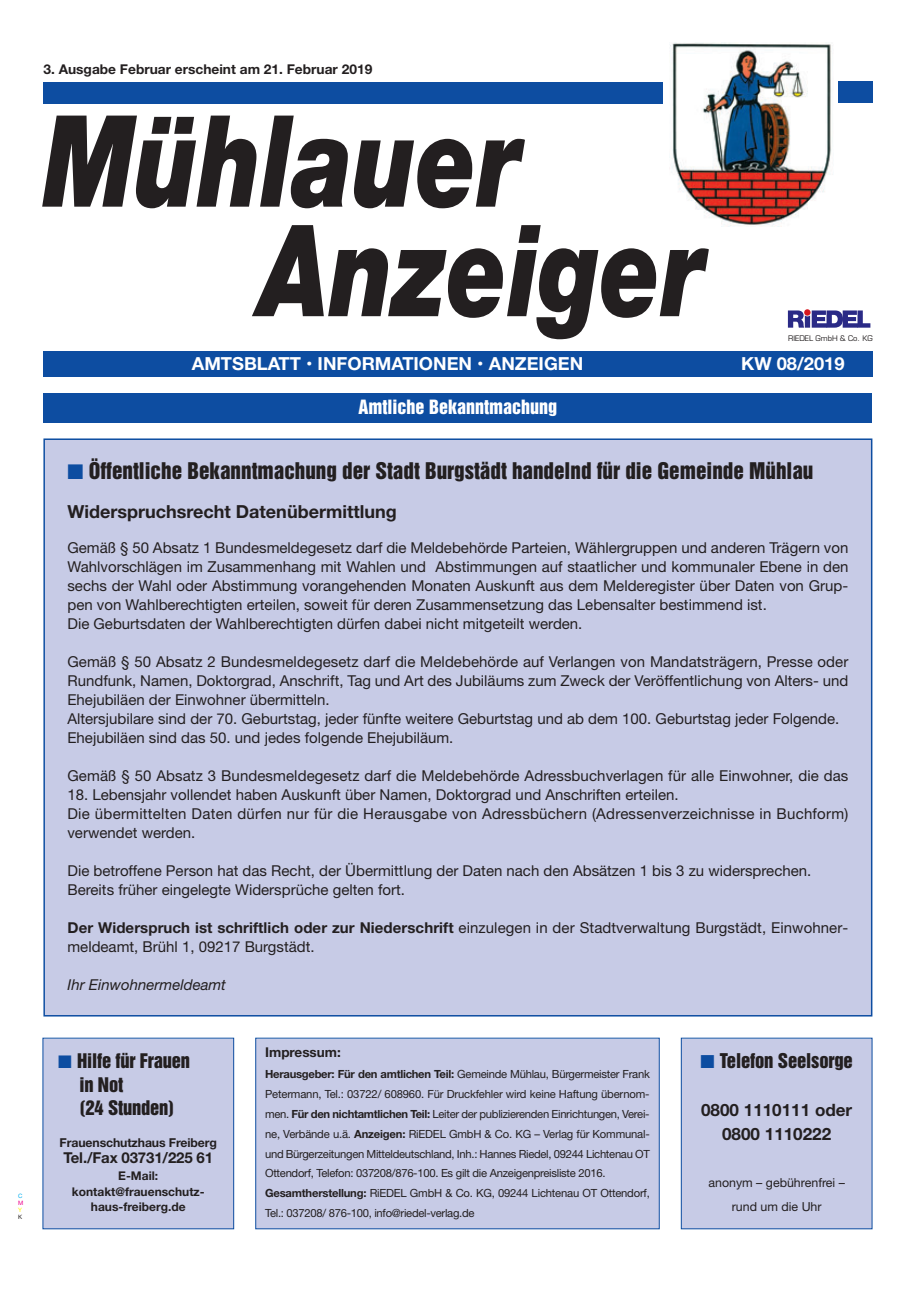
<style>
.page{position:relative;width:915px;height:1293px;background:#fff}
.page>*{position:absolute;margin:0;border:0;box-sizing:border-box;transform-origin:0 0}
.t1{font:italic 900 127.5px/109.5px "Helvetica Neue";color:#231f20;scale:.76 1}
.t2{font:21px "Helvetica Inserat";color:#231f20}
.t3{font:18.6px "Helvetica Inserat";letter-spacing:-.01em;color:#231f20}
.t4{font:18.45px/23.5px "Helvetica Inserat";letter-spacing:-.01em;color:#231f20}
.t5{font:700 18px "Helvetica Neue";color:#fff}
.t6{font:700 18px "Helvetica Neue";color:#231f20}
.t7{font:18px "Helvetica Inserat";color:#fff}
.t8{font:700 17.1px/23.7px "Helvetica Neue";color:#231f20;text-align:center}
.t9{font:15px/18.9px "Helvetica Neue";color:#231f20}
.t10{font:italic 15px "Helvetica Neue";color:#231f20}
.t11{font:700 15px "Helvetica Neue";letter-spacing:-.01em;color:#231f20}
.t12{font:700 13.5px "Helvetica Neue";color:#231f20}
.t13{font:12.45px/23.7px "Helvetica Neue";color:#231f20;text-align:center}
.t14{font:700 12.3px "Helvetica Neue";letter-spacing:-.01em;color:#231f20}
.t15{font:700 12px/15.5px "Helvetica Neue";color:#231f20;text-align:center}
.t16{font:11.25px/19.8px "Helvetica Neue";letter-spacing:-.025em;color:#231f20}
.t17{font:7.5px "Eurostile";color:#231f20}
.t18{font:6px "Helvetica Neue";color:#00aeef}
.t19{font:6px "Helvetica Neue";color:#ed028c}
.t20{font:6px "Helvetica Neue";color:#fff101}
.t21{font:6px "Helvetica Neue";color:#231f20}
.s1{color:#0d4da1}
.s2{font-weight:700}
</style>
<div class="page">
<div style="left:43px;top:82px;width:619px;height:21px;background:#0d4da1"></div>
<div style="left:838px;top:82px;width:34px;height:21px;background:#0d4da1"></div>
<div style="left:43px;top:351px;width:829px;height:26px;background:#0d4da1"></div>
<img style="left:670px;top:42px;width:161px;height:184px">
<div style="left:43px;top:393px;width:829px;height:30px;background:#0d4da1"></div>
<svg style="left:787px;top:310px;width:83px;height:18px"></svg>
<div style="left:43px;top:1038px;width:190px;height:190px;background:#c7cbe6"></div>
<div style="left:43px;top:1037px;width:191px;height:192px;border:1px solid #0d4da1"></div>
<div style="left:681px;top:1038px;width:190px;height:190px;background:#c7cbe6"></div>
<div style="left:680px;top:1037px;width:192px;height:192px;border:1px solid #0d4da1"></div>
<div style="left:256px;top:1038px;width:402px;height:190px;background:#c7cbe6"></div>
<div style="left:255px;top:1037px;width:404px;height:192px;border:1px solid #0d4da1"></div>
<div style="left:45px;top:440px;width:825px;height:575px;background:#c7cbe6"></div>
<p class="t12" style="left:43px;top:65px;width:330px">3. Ausgabe Februar erscheint am 21. Februar 2019</p>
<h1 class="t1" style="left:259px;top:117px;width:587px;text-indent:-216px">Mühlauer<br>Anzeiger</h1>
<p class="t5" style="left:192px;top:357px;width:393px">AMTSBLATT • INFORMATIONEN • ANZEIGEN</p>
<p class="t5" style="left:741px;top:357px;width:105px">KW 08/2019</p>
<p class="t17" style="left:787px;top:335px;width:86px">RIEDEL GmbH &amp; Co. KG</p>
<p class="t7" style="left:358px;top:399px;width:200px">Amtliche Bekanntmachung</p>
<h2 class="t2" style="left:67px;top:462px;width:747px"><span class="s1">■</span> Öffentliche Bekanntmachung der Stadt Burgstädt handelnd für die Gemeinde Mühlau</h2>
<p class="t6" style="left:67px;top:505px;width:330px">Widerspruchsrecht Datenübermittlung</p>
<p class="t9" style="left:67px;top:540px;width:782px">Gemäß § 50 Absatz 1 Bundesmeldegesetz darf die Meldebehörde Parteien, Wählergruppen und anderen Trägern von Wahlvorschlägen im Zusammenhang mit Wahlen und Abstimmungen auf staatlicher und kommunaler Ebene in den sechs der Wahl oder Abstimmung vorangehenden Monaten Auskunft aus dem Melderegister über Daten von Grup&shy;pen von Wahlberechtigten erteilen, soweit für deren Zusammensetzung das Lebensalter bestimmend ist.<br>Die Geburtsdaten der Wahlberechtigten dürfen dabei nicht mitgeteilt werden.</p>
<p class="t9" style="left:67px;top:654px;width:782px">Gemäß § 50 Absatz 2 Bundesmeldegesetz darf die Meldebehörde auf Verlangen von Mandatsträgern, Presse oder Rundfunk, Namen, Doktorgrad, Anschrift, Tag und Art des Jubiläums zum Zweck der Veröffentlichung von Alters- und Ehejubiläen der Einwohner übermitteln.<br>Altersjubilare sind der 70. Geburtstag, jeder fünfte weitere Geburtstag und ab dem 100. Geburtstag jeder Folgende.<br>Ehejubiläen sind das 50. und jedes folgende Ehejubiläum.</p>
<p class="t9" style="left:67px;top:767px;width:782px">Gemäß § 50 Absatz 3 Bundesmeldegesetz darf die Meldebehörde Adressbuchverlagen für alle Einwohner, die das</p>
<p class="t9" style="left:67px;top:786px;width:782px">18. Lebensjahr vollendet haben Auskunft über Namen, Doktorgrad und Anschriften erteilen.<br>Die übermittelten Daten dürfen nur für die Herausgabe von Adressbüchern (Adressenverzeichnisse in Buchform) verwendet werden.</p>
<p class="t9" style="left:67px;top:862px;width:745px">Die betroffene Person hat das Recht, der Übermittlung der Daten nach den Absätzen 1 bis 3 zu widersprechen.<br>Bereits früher eingelegte Widersprüche gelten fort.</p>
<p class="t9" style="left:67px;top:919px;width:782px"><span class="s2">Der Widerspruch ist schriftlich oder zur Niederschrift</span> einzulegen in der Stadtverwaltung Burgstädt, Einwohner&shy;meldeamt, Brühl 1, 09217 Burgstädt.</p>
<p class="t10" style="left:67px;top:979px;width:160px">Ihr Einwohnermeldeamt</p>
<p class="t18" style="left:18px;top:1193px;width:6px">C</p>
<p class="t19" style="left:18px;top:1200px;width:7px">M</p>
<p class="t20" style="left:18px;top:1207px;width:5px">Y</p>
<p class="t21" style="left:18px;top:1214px;width:6px">K</p>
<p class="t4" style="left:80px;top:1050px;width:112px;text-indent:-21px"><span class="s1">■</span> Hilfe für Frauen in Not<br>(24 Stunden)</p>
<p class="t14" style="left:60px;top:1138px;width:159px">Frauenschutzhaus Freiberg</p>
<p class="t11" style="left:63px;top:1152px;width:151px">Tel./Fax 03731/225 61</p>
<p class="t15" style="left:72px;top:1169px;width:134px">E-Mail: kontakt@frauenschutz&shy;haus-freiberg.de</p>
<p class="t12" style="left:265px;top:1047px;width:77px">Impressum:</p>
<p class="t16" style="left:265px;top:1065px;width:386px"><span class="s2">Herausgeber: Für den amtlichen Teil:</span> Gemeinde Mühlau, Bürgermeis ter Frank Petermann, Tel.: 03722/ 608960. Für Druckfehler wird keine Haftung übernom&shy;men. <span class="s2">Für den nichtamtlichen Teil:</span> Leiter der publizierenden Einrichtungen, Verei&shy;ne, Verbände u.ä. <span class="s2">Anzeigen:</span> RiEDEL GmbH &amp; Co. KG – Verlag für Kommunal&shy;und Bürgerzeitungen Mitteldeutschland, Inh.: Hannes Riedel, 09244 Lichtenau OT Ottendorf, Telefon: 037208/876-100. Es gilt die Anzeigenpreisliste 2016.<br><span class="s2">Gesamtherstellung:</span> RiEDEL GmbH &amp; Co. KG, 09244 Lichtenau OT Ottendorf, Tel.: 037208/ 876-100, info@riedel-verlag.de</p>
<p class="t3" style="left:700px;top:1053px;width:154px"><span class="s1">■</span> Telefon Seelsorge</p>
<p class="t8" style="left:701px;top:1099px;width:152px">0800 1110111 oder<br>0800 1110222</p>
<p class="t13" style="left:708px;top:1172px;width:138px">anonym – gebührenfrei – rund um die Uhr</p>
</div>
